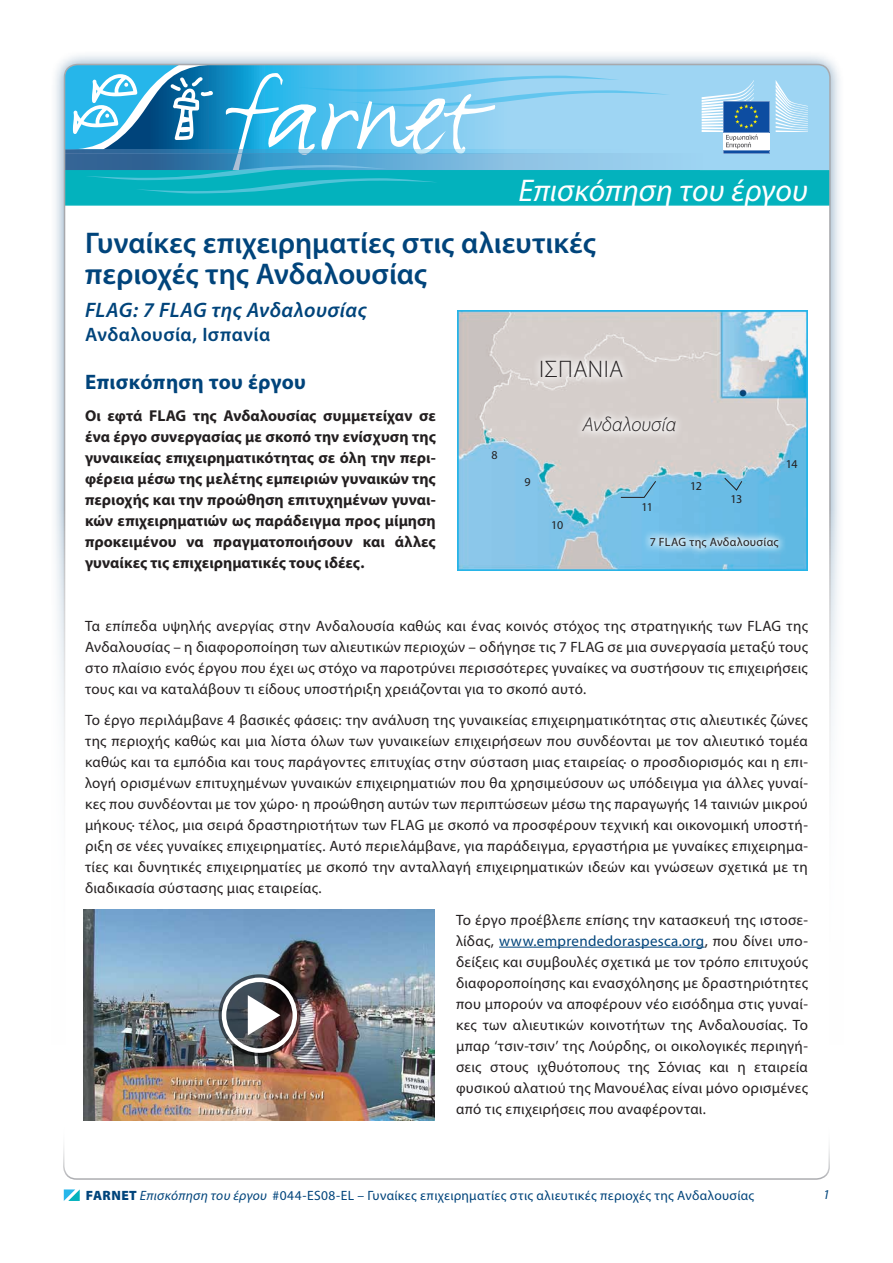
<style>
.page{position:relative;width:893px;height:1263px;background:#fff}
.page>*{position:absolute;margin:0;border:0;box-sizing:border-box;transform-origin:0 0}
.t1{font:italic 31.5px "Myriad Pro";letter-spacing:.005em;color:#fff}
.t2{font:600 30px/31.5px "Myriad Pro";color:#00447b}
.t3{font:300 24px "Myriad Pro";letter-spacing:.02em;color:#231f20}
.t4{font:italic 600 21px "Myriad Pro";letter-spacing:.02em;color:#00447b}
.t5{font:700 21px "Myriad Pro";letter-spacing:.015em;color:#00447b}
.t6{font:italic 300 20.1px "Myriad Pro";color:#231f20}
.t7{font:600 19.5px "Myriad Pro";letter-spacing:.02em;color:#00447b}
.t8{font:700 15.75px/21px "Myriad Pro";letter-spacing:.005em;color:#231f20;text-align:justify}
.t9{font:15px/21px "Myriad Pro";letter-spacing:.02em;color:#231f20;text-align:justify}
.t10{font:13.5px "Myriad Pro";letter-spacing:.02em;color:#00447b}
.t11{font:italic 13.5px "Myriad Pro";color:#00447b}
.t12{font:12px "Myriad Pro";letter-spacing:.02em;color:#231f20}
.s1{color:#00447b}
.s2{font-weight:900}
.s3{font-style:italic}
</style>
<div class="page">
<div style="left:49px;top:49px;width:796px;height:1166px;background:#00447b;opacity:.5"></div>
<div style="left:65px;top:65px;width:765px;height:1135px;background:#fff;border-radius:13px"></div>
<div style="left:670px;top:65px;width:160px;height:105px;background:#9ed5f3"></div>
<div style="left:65px;top:154px;width:638px;height:17px;background:#9cd3f1"></div>
<hr style="left:65px;top:150px;width:638px;height:4px;background:#9ed5f3">
<div style="left:65px;top:170px;width:765px;height:36px;background:#03b2bd;border:2px solid #03b2bd"></div>
<div style="left:0;top:510px;width:893px;height:753px;background:#fff"></div>
<svg style="left:65px;top:65px;width:605px;height:132px"></svg>
<svg style="left:63px;top:1146px;width:767px;height:34px"></svg>
<svg style="left:64px;top:1189px;width:16px;height:12px"></svg>
<svg style="left:776px;top:80px;width:32px;height:52px;background:#b8e0f6"></svg>
<svg style="left:702px;top:80px;width:67px;height:74px"></svg>
<hr style="left:499px;top:947px;width:206px;height:1px;background:#00447b">
<img style="left:84px;top:909px;width:351px;height:212px">
<svg style="left:218px;top:974px;width:82px;height:82px;background:#57575c"></svg>
<div style="left:222px;top:977px;width:75px;height:76px;border:4px solid #fff;border-radius:50%"></div>
<svg style="left:248px;top:995px;width:32px;height:40px"></svg>
<img style="left:460px;top:313px;width:345px;height:255px">
<div style="left:457px;top:310px;width:351px;height:261px;border:2px solid #26b6ea"></div>
<svg style="left:642px;top:529px;width:145px;height:28px;background:#8ccbeb"></svg>
<svg style="left:532px;top:352px;width:100px;height:35px;background:#dfd9d7"></svg>
<svg style="left:574px;top:408px;width:111px;height:32px;background:#ded9d7"></svg>
<svg style="left:620px;top:480px;width:37px;height:18px"></svg>
<svg style="left:724px;top:477px;width:19px;height:14px"></svg>
<h1 class="t1" style="left:518px;top:171px;width:291px">Επισκόπηση του έργου</h1>
<h2 class="t2" style="left:85px;top:226px;width:512px">Γυναίκες επιχειρηματίες στις αλιευτικές περιοχές της Ανδαλουσίας</h2>
<h3 class="t4" style="left:85px;top:296px;width:283px">FLAG: 7 FLAG της Ανδαλουσίας</h3>
<h3 class="t7" style="left:85px;top:322px;width:187px">Ανδαλουσία, Ισπανία</h3>
<h3 class="t5" style="left:85px;top:368px;width:222px">Επισκόπηση του έργου</h3>
<p class="t8" style="left:85px;top:404px;width:352px">Οι εφτά FLAG της Ανδαλουσίας συμμετείχαν σε ένα έργο συνεργασίας με σκοπό την ενίσχυση της γυναικείας επιχειρηματικότητας σε όλη την περι&shy;φέρεια μέσω της μελέτης εμπειριών γυναικών της περιοχής και την προώθηση επιτυχημένων γυναι&shy;κών επιχειρηματιών ως παράδειγμα προς μίμηση προκειμένου να πραγματοποιήσουν και άλλες γυναίκες τις επιχειρηματικές τους ιδέες.</p>
<h3 class="t3" style="left:539px;top:355px;width:86px">ΙΣΠΑΝΊΑ</h3>
<h3 class="t6" style="left:583px;top:412px;width:95px">Ανδαλουσία</h3>
<p class="t12" style="left:491px;top:448px;width:8px">8</p>
<p class="t12" style="left:524px;top:475px;width:8px">9</p>
<p class="t12" style="left:690px;top:479px;width:13px">12</p>
<p class="t12" style="left:730px;top:492px;width:13px">13</p>
<p class="t12" style="left:641px;top:500px;width:13px">11</p>
<p class="t12" style="left:551px;top:517px;width:14px">10</p>
<p class="t12" style="left:650px;top:535px;width:130px">7 FLAG της Ανδαλουσίας</p>
<p class="t12" style="left:786px;top:456px;width:13px">14</p>
<p class="t9" style="left:85px;top:615px;width:724px">Τα επίπεδα υψηλής ανεργίας στην Ανδαλουσία καθώς και ένας κοινός στόχος της στρατηγικής των FLAG της Ανδαλουσίας – η διαφοροποίηση των αλιευτικών περιοχών – οδήγησε τις 7 FLAG σε μια συνεργασία μεταξύ τους στο πλαίσιο ενός έργου που έχει ως στόχο να παροτρύνει περισσότερες γυναίκες να συστήσουν τις επιχειρήσεις τους και να καταλάβουν τι είδους υποστήριξη χρειάζονται για το σκοπό αυτό.</p>
<p class="t9" style="left:85px;top:709px;width:724px">Το έργο περιλάμβανε 4 βασικές φάσεις: την ανάλυση της γυναικείας επιχειρηματικότητας στις αλιευτικές ζώνες της περιοχής καθώς και μια λίστα όλων των γυναικείων επιχειρήσεων που συνδέονται με τον αλιευτικό τομέα καθώς και τα εμπόδια και τους παράγοντες επιτυχίας στην σύσταση μιας εταιρείας· ο προσδιορισμός και η επι&shy;λογή ορισμένων επιτυχημένων γυναικών επιχειρηματιών που θα χρησιμεύσουν ως υπόδειγμα για άλλες γυναί&shy;κες που συνδέονται με τον χώρο· η προώθηση αυτών των περιπτώσεων μέσω της παραγωγής 14 ταινιών μικρού μήκους· τέλος, μια σειρά δραστηριοτήτων των FLAG με σκοπό να προσφέρουν τεχνική και οικονομική υποστή&shy;ριξη σε νέες γυναίκες επιχειρηματίες. Αυτό περιελάμβανε, για παράδειγμα, εργαστήρια με γυναίκες επιχειρημα&shy;τίες και δυνητικές επιχειρηματίες με σκοπό την ανταλλαγή επιχειρηματικών ιδεών και γνώσεων σχετικά με τη διαδικασία σύστασης μιας εταιρείας.</p>
<p class="t9" style="left:456px;top:909px;width:353px">Το έργο προέβλεπε επίσης την κατασκευή της ιστοσε&shy;λίδας, <span class="s1">www.emprendedoraspesca.org</span>, που δίνει υπο&shy;δείξεις και συμβουλές σχετικά με τον τρόπο επιτυχούς διαφοροποίησης και ενασχόλησης με δραστηριότητες που μπορούν να αποφέρουν νέο εισόδημα στις γυναί&shy;κες των αλιευτικών κοινοτήτων της Ανδαλουσίας. Το μπαρ ‘τσιν-τσιν’ της Λούρδης, οι οικολογικές περιηγή&shy;σεις στους ιχθυότοπους της Σόνιας και η εταιρεία φυσικού αλατιού της Μανουέλας είναι μόνο ορισμένες από τις επιχειρήσεις που αναφέρονται.</p>
<p class="t10" style="left:86px;top:1187px;width:670px"><span class="s2">FARNET</span> <span class="s3">Επισκόπηση του έργου</span> #044-ES08-EL – Γυναίκες επιχειρηματίες στις αλιευτικές περιοχές της Ανδαλουσίας</p>
<p class="t11" style="left:823px;top:1186px;width:8px">1</p>
</div>
